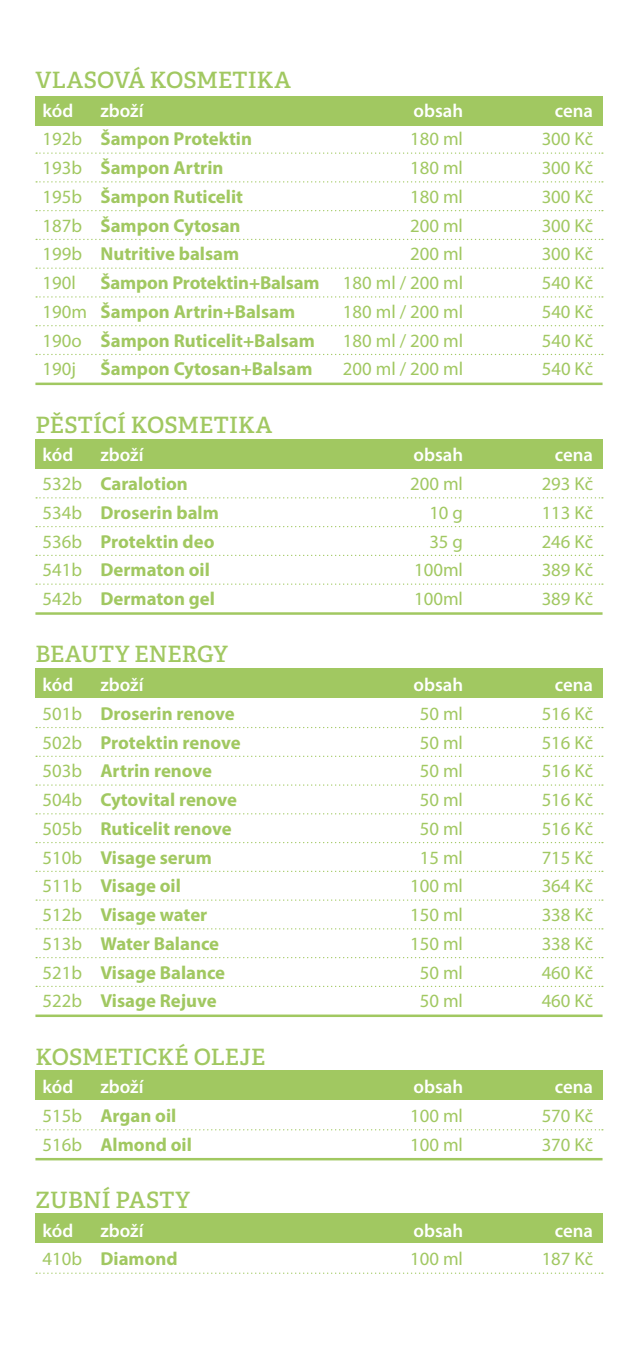
<style>
.page{position:relative;width:638px;height:1347px;background:#fff}
.page>*{position:absolute;margin:0;border:0;box-sizing:border-box;transform-origin:0 0}
.t1{font:600 22.5px "Adelle";letter-spacing:.005em;color:#a1c861}
.t2{font:700 18.75px "Myriad Pro";color:#a1c861}
.t3{font:18.75px "Myriad Pro";color:#a1c861}
.t4{font:600 18.75px "Myriad Pro";color:#fff}
.s1{font-weight:400}
</style>
<div class="page">
<div style="left:35px;top:96px;width:567px;height:29px;background:#a1c861"></div>
<div style="left:35px;top:439px;width:567px;height:29px;background:#a1c861"></div>
<div style="left:35px;top:668px;width:567px;height:30px;background:#a1c861"></div>
<div style="left:35px;top:1070px;width:567px;height:30px;background:#a1c861"></div>
<div style="left:35px;top:1213px;width:567px;height:29px;background:#a1c861"></div>
<svg style="left:36px;top:152px;width:567px;height:2px"></svg>
<svg style="left:36px;top:181px;width:567px;height:1px"></svg>
<svg style="left:36px;top:210px;width:567px;height:1px"></svg>
<svg style="left:36px;top:239px;width:567px;height:1px"></svg>
<svg style="left:36px;top:267px;width:567px;height:2px"></svg>
<svg style="left:36px;top:296px;width:567px;height:1px"></svg>
<svg style="left:36px;top:325px;width:567px;height:1px"></svg>
<svg style="left:36px;top:354px;width:567px;height:1px"></svg>
<hr style="left:35px;top:382px;width:567px;height:3px;background:#a1c861">
<svg style="left:36px;top:497px;width:567px;height:1px"></svg>
<svg style="left:36px;top:526px;width:567px;height:1px"></svg>
<svg style="left:36px;top:555px;width:567px;height:1px"></svg>
<svg style="left:36px;top:583px;width:567px;height:2px"></svg>
<hr style="left:35px;top:612px;width:567px;height:3px;background:#a1c861">
<svg style="left:36px;top:727px;width:567px;height:1px"></svg>
<svg style="left:36px;top:755px;width:567px;height:2px"></svg>
<svg style="left:36px;top:784px;width:567px;height:1px"></svg>
<svg style="left:36px;top:813px;width:567px;height:1px"></svg>
<svg style="left:36px;top:842px;width:567px;height:1px"></svg>
<svg style="left:36px;top:870px;width:567px;height:2px"></svg>
<svg style="left:36px;top:899px;width:567px;height:1px"></svg>
<svg style="left:36px;top:928px;width:567px;height:1px"></svg>
<svg style="left:36px;top:957px;width:567px;height:1px"></svg>
<svg style="left:36px;top:985px;width:567px;height:2px"></svg>
<hr style="left:35px;top:1014px;width:567px;height:3px;background:#a1c861">
<svg style="left:36px;top:1129px;width:567px;height:1px"></svg>
<hr style="left:35px;top:1157px;width:567px;height:3px;background:#a1c861">
<svg style="left:36px;top:1272px;width:567px;height:1px"></svg>
<p class="t1" style="left:35px;top:66px;width:257px">VLASOVÁ KOSMETIKA</p>
<p class="t4" style="left:43px;top:98px;width:32px">kód</p>
<p class="t4" style="left:100px;top:98px;width:45px">zboží</p>
<p class="t4" style="left:413px;top:98px;width:51px">obsah</p>
<p class="t4" style="left:555px;top:98px;width:40px">cena</p>
<p class="t2" style="left:43px;top:127px;width:211px"><span class="s1">192b</span> Šampon Protektin</p>
<p class="t3" style="left:410px;top:127px;width:54px">180 ml</p>
<p class="t3" style="left:542px;top:127px;width:53px">300 Kč</p>
<p class="t2" style="left:43px;top:156px;width:182px"><span class="s1">193b</span> Šampon Artrin</p>
<p class="t3" style="left:410px;top:156px;width:54px">180 ml</p>
<p class="t3" style="left:542px;top:156px;width:53px">300 Kč</p>
<p class="t2" style="left:43px;top:184px;width:202px"><span class="s1">195b</span> Šampon Ruticelit</p>
<p class="t3" style="left:410px;top:185px;width:54px">180 ml</p>
<p class="t3" style="left:542px;top:185px;width:53px">300 Kč</p>
<p class="t2" style="left:43px;top:213px;width:200px"><span class="s1">187b</span> Šampon Cytosan</p>
<p class="t3" style="left:410px;top:214px;width:54px">200 ml</p>
<p class="t3" style="left:542px;top:214px;width:53px">300 Kč</p>
<p class="t2" style="left:43px;top:242px;width:198px"><span class="s1">199b</span> Nutritive balsam</p>
<p class="t3" style="left:410px;top:242px;width:54px">200 ml</p>
<p class="t3" style="left:542px;top:242px;width:53px">300 Kč</p>
<p class="t3" style="left:43px;top:271px;width:35px">190l</p>
<p class="t2" style="left:100px;top:271px;width:364px">Šampon Protektin+Balsam <span class="s1">180 ml / 200 ml</span></p>
<p class="t3" style="left:542px;top:271px;width:53px">540 Kč</p>
<p class="t2" style="left:43px;top:299px;width:254px"><span class="s1">190m</span> Šampon Artrin+Balsam</p>
<p class="t3" style="left:343px;top:300px;width:122px">180 ml / 200 ml</p>
<p class="t3" style="left:542px;top:300px;width:53px">540 Kč</p>
<p class="t2" style="left:43px;top:328px;width:274px"><span class="s1">190o</span> Šampon Ruticelit+Balsam</p>
<p class="t3" style="left:343px;top:329px;width:122px">180 ml / 200 ml</p>
<p class="t3" style="left:542px;top:329px;width:53px">540 Kč</p>
<p class="t3" style="left:43px;top:357px;width:35px">190j</p>
<p class="t2" style="left:100px;top:357px;width:213px">Šampon Cytosan+Balsam</p>
<p class="t3" style="left:343px;top:357px;width:122px">200 ml / 200 ml</p>
<p class="t3" style="left:542px;top:357px;width:53px">540 Kč</p>
<p class="t1" style="left:35px;top:410px;width:238px">PĚSTÍCÍ KOSMETIKA</p>
<p class="t4" style="left:43px;top:443px;width:32px">kód</p>
<p class="t4" style="left:100px;top:443px;width:45px">zboží</p>
<p class="t4" style="left:413px;top:443px;width:51px">obsah</p>
<p class="t4" style="left:555px;top:443px;width:40px">cena</p>
<p class="t2" style="left:43px;top:471px;width:147px"><span class="s1">532b</span> Caralotion</p>
<p class="t3" style="left:410px;top:472px;width:54px">200 ml</p>
<p class="t3" style="left:542px;top:472px;width:53px">293 Kč</p>
<p class="t2" style="left:43px;top:500px;width:178px"><span class="s1">534b</span> Droserin balm</p>
<p class="t3" style="left:429px;top:501px;width:35px">10 g</p>
<p class="t3" style="left:542px;top:501px;width:53px">113 Kč</p>
<p class="t2" style="left:43px;top:529px;width:173px"><span class="s1">536b</span> Protektin deo</p>
<p class="t3" style="left:429px;top:530px;width:35px">35 g</p>
<p class="t3" style="left:542px;top:530px;width:53px">246 Kč</p>
<p class="t2" style="left:43px;top:558px;width:169px"><span class="s1">541b</span> Dermaton oil</p>
<p class="t3" style="left:414px;top:558px;width:50px">100ml</p>
<p class="t3" style="left:542px;top:558px;width:53px">389 Kč</p>
<p class="t2" style="left:43px;top:586px;width:174px"><span class="s1">542b</span> Dermaton gel</p>
<p class="t3" style="left:414px;top:587px;width:50px">100ml</p>
<p class="t3" style="left:542px;top:587px;width:53px">389 Kč</p>
<p class="t1" style="left:35px;top:640px;width:194px">BEAUTY ENERGY</p>
<p class="t4" style="left:43px;top:673px;width:32px">kód</p>
<p class="t4" style="left:100px;top:673px;width:45px">zboží</p>
<p class="t4" style="left:413px;top:673px;width:51px">obsah</p>
<p class="t4" style="left:555px;top:673px;width:40px">cena</p>
<p class="t2" style="left:43px;top:701px;width:193px"><span class="s1">501b</span> Droserin renove</p>
<p class="t3" style="left:420px;top:702px;width:45px">50 ml</p>
<p class="t3" style="left:542px;top:702px;width:53px">516 Kč</p>
<p class="t2" style="left:43px;top:730px;width:200px"><span class="s1">502b</span> Protektin renove</p>
<p class="t3" style="left:420px;top:730px;width:45px">50 ml</p>
<p class="t3" style="left:542px;top:730px;width:53px">516 Kč</p>
<p class="t2" style="left:43px;top:758px;width:171px"><span class="s1">503b</span> Artrin renove</p>
<p class="t3" style="left:420px;top:759px;width:45px">50 ml</p>
<p class="t3" style="left:542px;top:759px;width:53px">516 Kč</p>
<p class="t2" style="left:43px;top:787px;width:196px"><span class="s1">504b</span> Cytovital renove</p>
<p class="t3" style="left:420px;top:788px;width:45px">50 ml</p>
<p class="t3" style="left:542px;top:788px;width:53px">516 Kč</p>
<p class="t2" style="left:43px;top:816px;width:191px"><span class="s1">505b</span> Ruticelit renove</p>
<p class="t3" style="left:420px;top:817px;width:45px">50 ml</p>
<p class="t3" style="left:542px;top:817px;width:53px">516 Kč</p>
<p class="t2" style="left:43px;top:845px;width:171px"><span class="s1">510b</span> Visage serum</p>
<p class="t3" style="left:420px;top:845px;width:45px">15 ml</p>
<p class="t3" style="left:542px;top:845px;width:53px">715 Kč</p>
<p class="t2" style="left:43px;top:873px;width:140px"><span class="s1">511b</span> Visage oil</p>
<p class="t3" style="left:410px;top:874px;width:54px">100 ml</p>
<p class="t3" style="left:542px;top:874px;width:53px">364 Kč</p>
<p class="t2" style="left:43px;top:902px;width:166px"><span class="s1">512b</span> Visage water</p>
<p class="t3" style="left:410px;top:903px;width:54px">150 ml</p>
<p class="t3" style="left:542px;top:903px;width:53px">338 Kč</p>
<p class="t2" style="left:43px;top:931px;width:178px"><span class="s1">513b</span> Water Balance</p>
<p class="t3" style="left:410px;top:932px;width:54px">150 ml</p>
<p class="t3" style="left:542px;top:932px;width:53px">338 Kč</p>
<p class="t2" style="left:43px;top:960px;width:184px"><span class="s1">521b</span> Visage Balance</p>
<p class="t3" style="left:420px;top:960px;width:45px">50 ml</p>
<p class="t3" style="left:542px;top:960px;width:53px">460 Kč</p>
<p class="t2" style="left:43px;top:988px;width:176px"><span class="s1">522b</span> Visage Rejuve</p>
<p class="t3" style="left:420px;top:989px;width:45px">50 ml</p>
<p class="t3" style="left:542px;top:989px;width:53px">460 Kč</p>
<p class="t1" style="left:35px;top:1042px;width:231px">KOSMETICKÉ OLEJE</p>
<p class="t4" style="left:43px;top:1075px;width:32px">kód</p>
<p class="t4" style="left:100px;top:1075px;width:45px">zboží</p>
<p class="t4" style="left:413px;top:1075px;width:51px">obsah</p>
<p class="t4" style="left:555px;top:1075px;width:40px">cena</p>
<p class="t2" style="left:43px;top:1103px;width:135px"><span class="s1">515b</span> Argan oil</p>
<p class="t3" style="left:410px;top:1104px;width:54px">100 ml</p>
<p class="t3" style="left:542px;top:1104px;width:53px">570 Kč</p>
<p class="t2" style="left:43px;top:1132px;width:151px"><span class="s1">516b</span> Almond oil</p>
<p class="t3" style="left:410px;top:1133px;width:54px">100 ml</p>
<p class="t3" style="left:542px;top:1133px;width:53px">370 Kč</p>
<p class="t1" style="left:35px;top:1185px;width:156px">ZUBNÍ PASTY</p>
<p class="t4" style="left:43px;top:1218px;width:32px">kód</p>
<p class="t4" style="left:100px;top:1218px;width:45px">zboží</p>
<p class="t4" style="left:413px;top:1218px;width:51px">obsah</p>
<p class="t4" style="left:555px;top:1218px;width:40px">cena</p>
<p class="t2" style="left:43px;top:1246px;width:137px"><span class="s1">410b</span> Diamond</p>
<p class="t3" style="left:410px;top:1247px;width:54px">100 ml</p>
<p class="t3" style="left:542px;top:1247px;width:53px">187 Kč</p>
</div>
